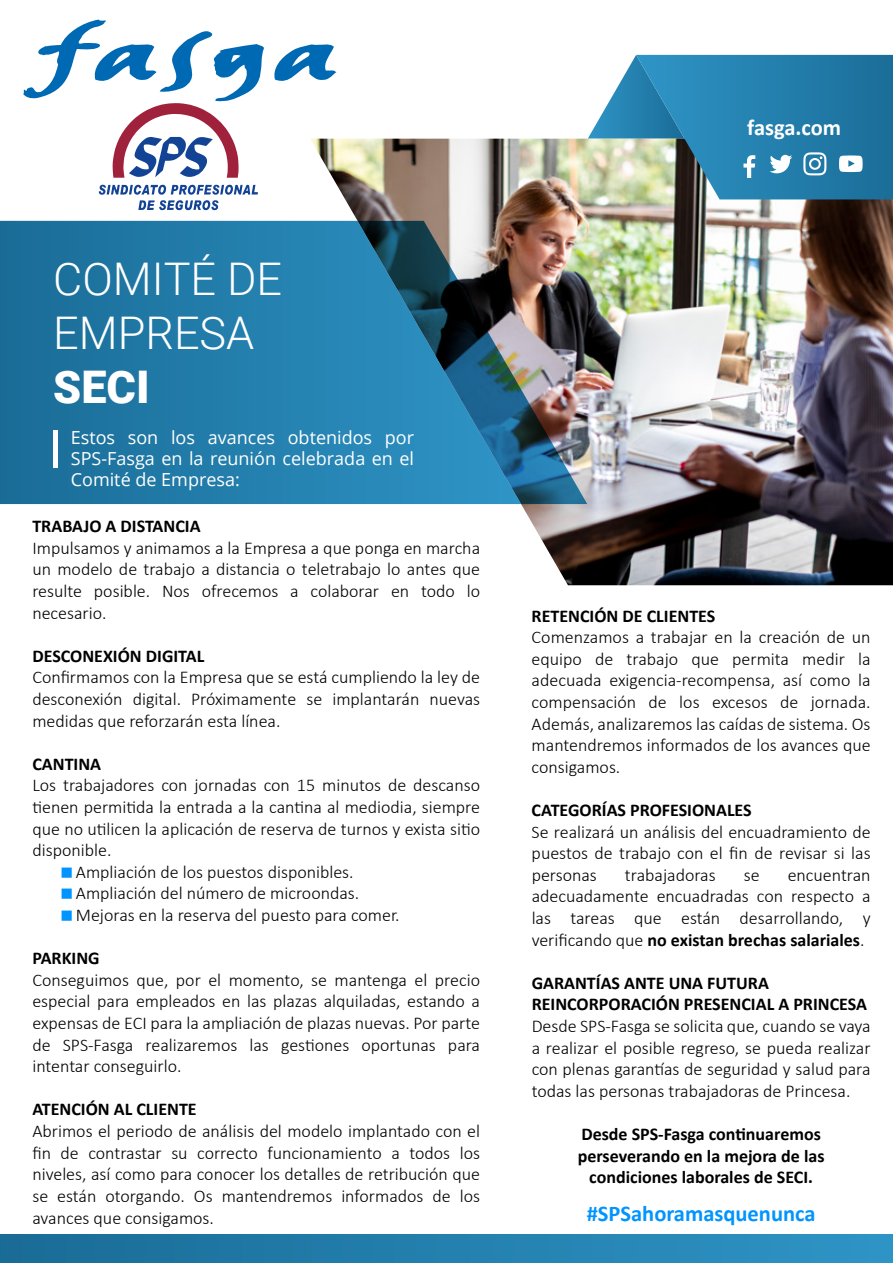
<style>
.page{position:relative;width:893px;height:1263px;background:#fff}
.page>*{position:absolute;margin:0;border:0;box-sizing:border-box;transform-origin:0 0}
.t1{font:300 45px/54px "Roboto";color:#fff}
.t2{font:900 45px "Roboto";color:#fff}
.t3{font:700 22.5px "Calibri";color:#0094ff}
.t4{font:700 22.5px "Calibri";color:#fff}
.t5{font:300 18px/21.6px "Calibri";color:#000;text-align:justify}
.t6{font:700 18px/21.6px "Calibri";color:#000}
.t7{font:18px/21px "Open Sans";color:#fff;text-align:justify}
.s1{font-weight:700}
</style>
<div class="page">
<img style="left:310px;top:139px;width:583px;height:446px">
<div style="left:0;top:1234px;width:893px;height:29px;background:linear-gradient(to right,#196c96,#2f94c6)"></div>
<svg style="left:0;top:221px;width:358px;height:283px;background:#207aa6"></svg>
<img style="left:358px;top:221px;width:229px;height:283px">
<div style="left:53px;top:431px;width:5px;height:37px;background:#fff"></div>
<svg style="left:23px;top:20px;width:314px;height:158px"></svg>
<svg style="left:99px;top:184px;width:159px;height:26px"></svg>
<svg style="left:588px;top:55px;width:305px;height:144px;background:#4990af"></svg>
<h1 class="t1" style="left:53px;top:250px;width:231px">COMITÉ DE<br>EMPRESA</h1>
<h1 class="t2" style="left:53px;top:355px;width:98px">SECI</h1>
<p class="t7" style="left:71px;top:427px;width:345px">Estos son los avances obtenidos por SPS-Fasga en la reunión celebrada en el Comité de Empresa:</p>
<p class="t6" style="left:32px;top:515px;width:170px">TRABAJO A DISTANCIA</p>
<p class="t5" style="left:32px;top:537px;width:449px">Impulsamos y animamos a la Empresa a que ponga en marcha un modelo de trabajo a distancia o teletrabajo lo antes que resulte posible. Nos ofrecemos a colaborar en todo lo necesario.</p>
<p class="t6" style="left:32px;top:644px;width:173px">DESCONEXIÓN DIGITAL</p>
<p class="t5" style="left:32px;top:666px;width:449px">Confirmamos con la Empresa que se está cumpliendo la ley de desconexión digital. Próximamente se implantarán nuevas medidas que reforzarán esta línea.</p>
<p class="t6" style="left:32px;top:752px;width:70px">CANTINA</p>
<p class="t5" style="left:32px;top:774px;width:449px">Los trabajadores con jornadas con 15 minutos de descanso</p>
<p class="t5" style="left:32px;top:796px;width:449px">tienen permitida la entrada a la cantina al mediodia, siempre</p>
<p class="t5" style="left:32px;top:818px;width:449px">que no utilicen la aplicación de reserva de turnos y exista sitio</p>
<p class="t5" style="left:32px;top:839px;width:81px">disponible.</p>
<p class="t5" style="left:76px;top:861px;width:279px">Ampliación de los puestos disponibles.</p>
<p class="t5" style="left:76px;top:882px;width:285px">Ampliación del número de microondas.</p>
<p class="t5" style="left:76px;top:904px;width:325px">Mejoras en la reserva del puesto para comer.</p>
<p class="t6" style="left:32px;top:947px;width:69px">PARKING</p>
<p class="t5" style="left:32px;top:969px;width:449px">Conseguimos que, por el momento, se mantenga el precio especial para empleados en las plazas alquiladas, estando a expensas de ECI para la ampliación de plazas nuevas. Por parte de SPS-Fasga realizaremos las gestiones oportunas para intentar conseguirlo.</p>
<p class="t6" style="left:32px;top:1098px;width:166px">ATENCIÓN AL CLIENTE</p>
<p class="t5" style="left:32px;top:1120px;width:449px">Abrimos el periodo de análisis del modelo implantado con el fin de contrastar su correcto funcionamiento a todos los niveles, así como para conocer los detalles de retribución que se están otorgando. Os mantendremos informados de los avances que consigamos.</p>
<p class="t4" style="left:747px;top:112px;width:95px">fasga.com</p>
<p class="t6" style="left:532px;top:604px;width:185px">RETENCIÓN DE CLIENTES</p>
<p class="t5" style="left:532px;top:626px;width:340px">Comenzamos a trabajar en la creación de un equipo de trabajo que permita medir la adecuada exigencia-recompensa, así como la compensación de los excesos de jornada.<br>Además, analizaremos las caídas de sistema. Os mantendremos informados de los avances que consigamos.</p>
<p class="t6" style="left:532px;top:798px;width:222px">CATEGORÍAS PROFESIONALES</p>
<p class="t5" style="left:532px;top:821px;width:340px">Se realizará un análisis del encuadramiento de puestos de trabajo con el fin de revisar si las personas</p>
<p class="t5" style="left:625px;top:864px;width:92px">trabajadoras</p>
<p class="t5" style="left:744px;top:864px;width:17px">se</p>
<p class="t5" style="left:532px;top:864px;width:340px;text-indent:256px">encuentran adecuadamente encuadradas con respecto a las tareas que están desarrollando, y verificando que <span class="s1">no existan brechas salariales</span>.</p>
<p class="t6" style="left:532px;top:971px;width:337px">GARANTÍAS ANTE UNA FUTURA<br>REINCORPORACIÓN PRESENCIAL A PRINCESA</p>
<p class="t5" style="left:532px;top:1015px;width:340px">Desde SPS-Fasga se solicita que, cuando se vaya a realizar el posible regreso, se pueda realizar con plenas garantías de seguridad y salud para todas las personas trabajadoras de Princesa.</p>
<p class="t6" style="left:578px;top:1122px;width:248px;text-align:center">Desde SPS-Fasga continuaremos perseverando en la mejora de las condiciones laborales de SECI.</p>
<p class="t3" style="left:587px;top:1197px;width:230px">#SPSahoramasquenunca</p>
</div>
